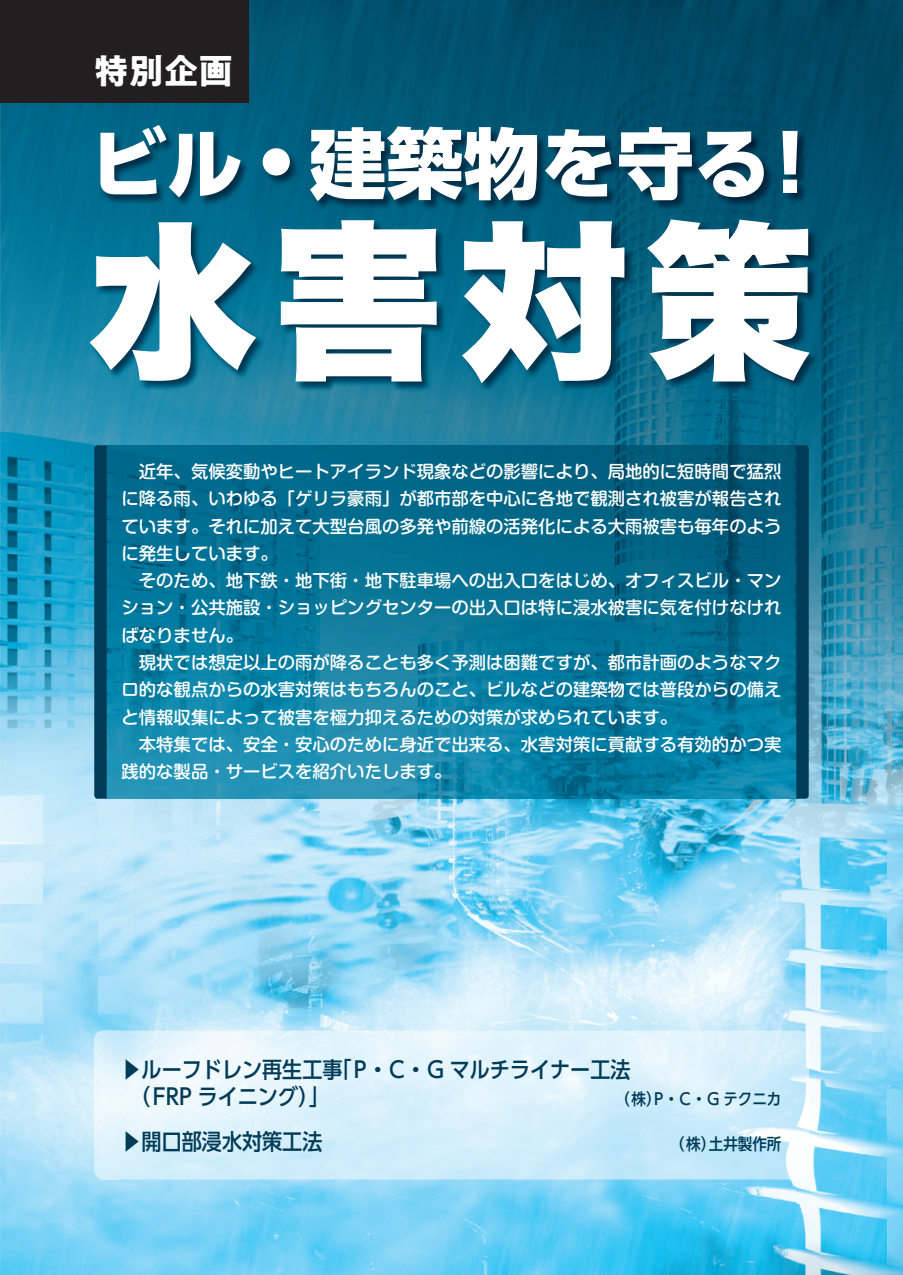
<style>
.page{position:relative;width:903px;height:1275px;background:#fff}
.page>*{position:absolute;margin:0;border:0;box-sizing:border-box;transform-origin:0 0}
.t1{font:168.7px "Hira Sans Old Std W9";color:#fff}
.t2{font:800 76.83px "UD Shin Go Pro";color:#fff}
.t3{font:700 34.65px "PA1 Gothic Std";color:#fff}
.t4{font:500 22.4px/27.3px "UD Shin Go C Oniz Pr 6";color:#003b57}
.t5{font:500 17.32px/27.3px "Shin M Go Pro";color:#fff}
.t6{font:500 16.1px "UD Shin Go C Oniz Pr 6";color:#003b57}
</style>
<div class="page">
<img style="left:0;top:0;width:903px;height:232px">
<img style="left:0;top:232px;width:122px;height:1043px">
<img style="left:795px;top:232px;width:108px;height:1043px">
<img style="left:122px;top:393px;width:673px;height:52px">
<img style="left:122px;top:799px;width:673px;height:232px">
<img style="left:122px;top:1179px;width:673px;height:96px">
<img style="left:107px;top:445px;width:689px;height:354px">
<svg style="left:94px;top:445px;width:13px;height:354px;background:#023f5b"></svg>
<svg style="left:796px;top:445px;width:13px;height:354px;background:#013e5a"></svg>
<img style="left:100px;top:125px;width:708px;height:86px">
<div style="left:0;top:0;width:248px;height:103px;background:#231f20"></div>
<img style="left:90px;top:219px;width:729px;height:174px">
<h3 class="t3" style="left:94px;top:49px;width:140px">特別企画</h3>
<h2 class="t2" style="left:89px;top:101px;width:741px">ビル • 建築物を守る！</h2>
<h1 class="t1" style="left:89px;top:209px;width:727px">水害対策</h1>
<p class="t5" style="left:122px;top:456px;width:661px">　近年、気候変動やヒートアイランド現象などの影響により、局地的に短時間で猛烈に降る雨、いわゆる「ゲリラ豪雨」が都市部を中心に各地で観測され被害が報告されています。それに加えて大型台風の多発や前線の活発化による大雨被害も毎年のように発生しています。<br>　そのため、地下鉄・地下街・地下駐車場への出入口をはじめ、オフィスビル・マンション・公共施設・ショッピングセンターの出入口は特に浸水被害に気を付けなければなりません。<br>　現状では想定以上の雨が降ることも多く予測は困難ですが、都市計画のようなマクロ的な観点からの水害対策はもちろんのこと、ビルなどの建築物では普段からの備えと情報収集によって被害を極力抑えるための対策が求められています。<br>　本特集では、安全・安心のために身近で出来る、水害対策に貢献する有効的かつ実践的な製品・サービスを紹介いたします。</p>
<p class="t4" style="left:122px;top:1054px;width:510px">▶ルーフドレン再生工事「P・C・G マルチライナー工法　（FRP ライニング）」</p>
<p class="t6" style="left:615px;top:1086px;width:168px">（株）P・C・G テクニカ</p>
<p class="t4" style="left:122px;top:1126px;width:202px">▶開口部浸水対策工法</p>
<p class="t6" style="left:670px;top:1130px;width:113px">（株）土井製作所</p>
</div>
